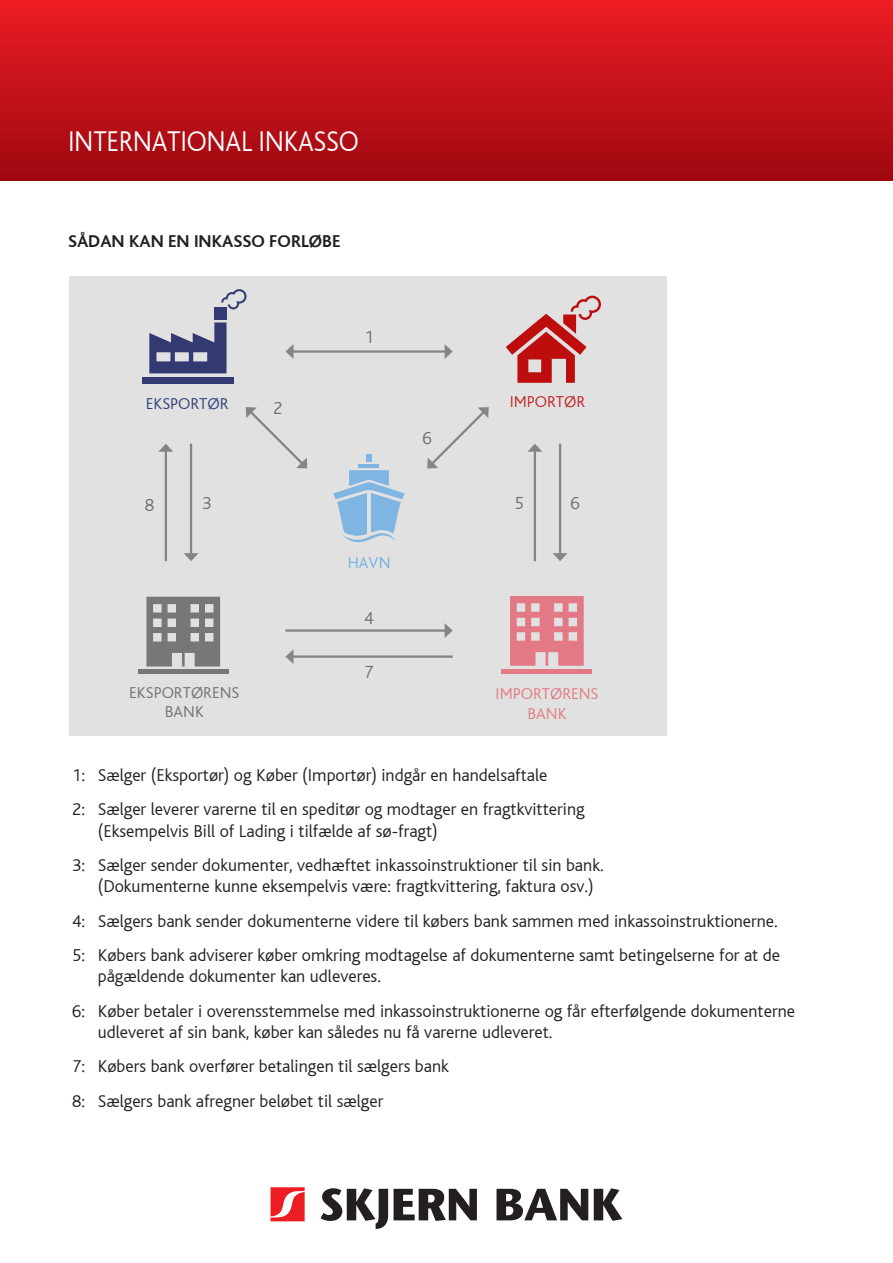
<style>
.page{position:relative;width:893px;height:1263px;background:#fff}
.page>*{position:absolute;margin:0;border:0;box-sizing:border-box;transform-origin:0 0}
.t1{font:300 30px "Bliss";letter-spacing:-.01em;color:#fff;scale:.9 1}
.t2{font:300 18.45px "Bliss";color:#6c7172}
.t3{font:300 18px/21.6px "Bliss";color:#231f20}
.t4{font:700 18px "Bliss";color:#231f20}
.t5{font:300 16.5px "Bliss";color:#6c7172}
.t6{font:300 16.5px "Bliss";color:#e27a85}
.t7{font:300 16.5px "Bliss";color:#2e4078}
.t8{font:300 16.5px "Bliss";color:#c02025}
.t9{font:300 16.5px "Bliss";color:#6fb0df}
</style>
<div class="page">
<div style="left:0;top:0;width:893px;height:180px;background:linear-gradient(to bottom,#ec1d24,#9e0810)"></div>
<svg style="left:271px;top:1187px;width:34px;height:34px"></svg>
<svg style="left:321px;top:1188px;width:67px;height:41px"></svg>
<svg style="left:394px;top:1189px;width:83px;height:32px"></svg>
<svg style="left:496px;top:1189px;width:92px;height:31px"></svg>
<svg style="left:594px;top:1188px;width:28px;height:33px"></svg>
<div style="left:69px;top:276px;width:597px;height:459px;background:#e1e1e1"></div>
<div style="left:142px;top:377px;width:92px;height:7px;background:#333a72"></div>
<svg style="left:221px;top:289px;width:25px;height:20px"></svg>
<div style="left:214px;top:307px;width:13px;height:12px;background:#333a72"></div>
<svg style="left:149px;top:322px;width:78px;height:51px"></svg>
<svg style="left:506px;top:296px;width:95px;height:87px"></svg>
<svg style="left:333px;top:470px;width:72px;height:73px"></svg>
<hr style="left:359px;top:464px;width:20px;height:4px;background:#7fb5e2">
<div style="left:366px;top:454px;width:6px;height:8px;background:#7fb5e2"></div>
<div style="left:138px;top:669px;width:90px;height:5px;background:#767777"></div>
<svg style="left:146px;top:597px;width:74px;height:69px"></svg>
<hr style="left:502px;top:669px;width:90px;height:4px;background:#e27985">
<svg style="left:510px;top:596px;width:74px;height:70px"></svg>
<hr style="left:292px;top:350px;width:154px;height:3px;background:#838586">
<svg style="left:285px;top:344px;width:8px;height:15px"></svg>
<svg style="left:445px;top:344px;width:8px;height:15px"></svg>
<hr style="left:285px;top:629px;width:161px;height:3px;background:#838586">
<svg style="left:445px;top:623px;width:8px;height:15px"></svg>
<hr style="left:292px;top:655px;width:161px;height:3px;background:#838586">
<svg style="left:285px;top:650px;width:8px;height:14px"></svg>
<svg style="left:427px;top:407px;width:62px;height:61px"></svg>
<svg style="left:246px;top:407px;width:61px;height:61px"></svg>
<hr style="left:559px;top:444px;width:2px;height:111px;background:#838586">
<svg style="left:553px;top:553px;width:14px;height:8px"></svg>
<hr style="left:190px;top:444px;width:2px;height:111px;background:#838586">
<svg style="left:184px;top:553px;width:15px;height:8px"></svg>
<hr style="left:534px;top:450px;width:2px;height:111px;background:#838586">
<svg style="left:527px;top:444px;width:15px;height:8px"></svg>
<hr style="left:165px;top:450px;width:2px;height:111px;background:#838586">
<svg style="left:158px;top:444px;width:15px;height:8px"></svg>
<p class="t1" style="left:68px;top:125px;width:324px">INTERNATIONAL INKASSO</p>
<p class="t4" style="left:68px;top:232px;width:274px">SÅDAN KAN EN INKASSO FORLØBE</p>
<p class="t2" style="left:364px;top:327px;width:11px">1</p>
<p class="t7" style="left:146px;top:395px;width:84px">EKSPORTØR</p>
<p class="t8" style="left:510px;top:393px;width:77px">IMPORTØR</p>
<p class="t2" style="left:273px;top:398px;width:11px">2</p>
<p class="t2" style="left:423px;top:428px;width:11px">6</p>
<p class="t2" style="left:145px;top:495px;width:11px">8</p>
<p class="t2" style="left:202px;top:493px;width:11px">3</p>
<p class="t2" style="left:514px;top:493px;width:11px">5</p>
<p class="t2" style="left:570px;top:493px;width:11px">6</p>
<p class="t9" style="left:348px;top:554px;width:44px">HAVN</p>
<p class="t2" style="left:364px;top:608px;width:11px">4</p>
<p class="t2" style="left:364px;top:662px;width:11px">7</p>
<p class="t5" style="left:129px;top:683px;width:112px">EKSPORTØRENS</p>
<p class="t5" style="left:165px;top:703px;width:40px">BANK</p>
<p class="t6" style="left:496px;top:685px;width:104px">IMPORTØRENS</p>
<p class="t6" style="left:528px;top:705px;width:40px">BANK</p>
<p class="t3" style="left:72px;top:764px;width:477px">1: Sælger (Eksportør) og Køber (Importør) indgår en handelsaftale</p>
<p class="t3" style="left:98px;top:799px;width:488px;text-indent:-26px">2: Sælger leverer varerne til en speditør og modtager en fragtkvittering (Eksempelvis Bill of Lading i tilfælde af sø-fragt)</p>
<p class="t3" style="left:98px;top:854px;width:507px;text-indent:-26px">3: Sælger sender dokumenter, vedhæftet inkassoinstruktioner til sin bank. (Dokumenterne kunne eksempelvis være: fragtkvittering, faktura osv.)</p>
<p class="t3" style="left:72px;top:910px;width:707px">4: Sælgers bank sender dokumenterne videre til købers bank sammen med inkassoinstruktionerne.</p>
<p class="t3" style="left:98px;top:944px;width:684px;text-indent:-26px">5: Købers bank adviserer køber omkring modtagelse af dokumenterne samt betingelserne for at de pågældende dokumenter kan udleveres.</p>
<p class="t3" style="left:98px;top:1000px;width:699px;text-indent:-26px">6: Køber betaler i overensstemmelse med inkassoinstruktionerne og får efterfølgende dokumenterne udleveret af sin bank, køber kan således nu få varerne udleveret.</p>
<p class="t3" style="left:72px;top:1056px;width:378px">7: Købers bank overfører betalingen til sælgers bank</p>
<p class="t3" style="left:72px;top:1090px;width:313px">8: Sælgers bank afregner beløbet til sælger</p>
</div>
